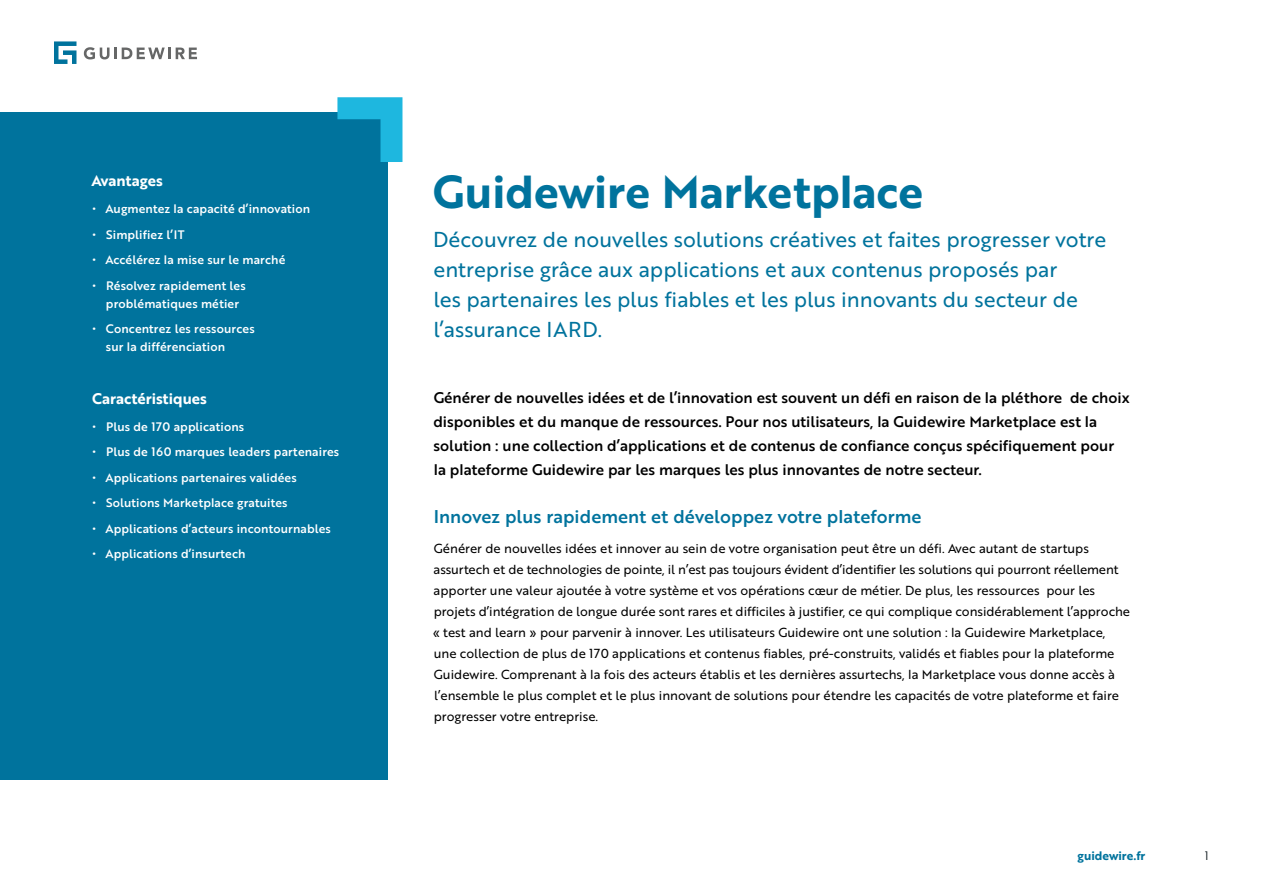
<style>
.page{position:relative;width:1263px;height:893px;background:#fff}
.page>*{position:absolute;margin:0;border:0;box-sizing:border-box;transform-origin:0 0}
.t1{font:45px "Brother 1816 Bold";color:#00739d}
.t2{font:21px/30px "Brother 1816 Regular";color:#00739d}
.t3{font:18px "Brother 1816 Medium";letter-spacing:.005em;color:#00739d}
.t4{font:15px/24px "Brother 1816 Medium";color:#000}
.t5{font:15px "Brother 1816 Bold";color:#fff}
.t6{font:12.75px/21px "Brother 1816 Regular";color:#000}
.t7{font:12px/18px "Brother 1816 Medium";letter-spacing:.01em;color:#fff;text-align:center}
.t8{font:12px "Brother 1816 Bold";color:#00739d}
.t9{font:12px "Brother 1816 Book";color:#0e191e}
</style>
<div class="page">
<svg style="left:84px;top:47px;width:113px;height:12px"></svg>
<svg style="left:54px;top:41px;width:22px;height:23px"></svg>
<div style="left:0;top:112px;width:388px;height:667px;background:#00739d"></div>
<svg style="left:337px;top:97px;width:65px;height:65px"></svg>
<p class="t5" style="left:91px;top:170px;width:73px">Avantages</p>
<p class="t7" style="left:92px;top:200px;width:219px">• Augmentez la capacité d’innovation</p>
<p class="t7" style="left:92px;top:225px;width:94px">• Simplifiez l’IT</p>
<p class="t7" style="left:92px;top:251px;width:194px">• Accélérez la mise sur le marché</p>
<p class="t7" style="left:92px;top:276px;width:155px">• Résolvez rapidement les problématiques métier</p>
<p class="t7" style="left:106px;top:320px;width:150px;text-align:left;text-indent:-13px">• Concentrez les ressources sur la différenciation</p>
<p class="t5" style="left:92px;top:387px;width:116px">Caractéristiques</p>
<p class="t7" style="left:92px;top:417px;width:153px">• Plus de 170 applications</p>
<p class="t7" style="left:92px;top:443px;width:248px">• Plus de 160 marques leaders partenaires</p>
<p class="t7" style="left:92px;top:468px;width:206px">• Applications partenaires validées</p>
<p class="t7" style="left:92px;top:494px;width:197px">• Solutions Marketplace gratuites</p>
<p class="t7" style="left:92px;top:519px;width:240px">• Applications d’acteurs incontournables</p>
<p class="t7" style="left:92px;top:545px;width:155px">• Applications d’insurtech</p>
<h1 class="t1" style="left:433px;top:158px;width:492px">Guidewire Marketplace</h1>
<h2 class="t2" style="left:433px;top:224px;width:675px">Découvrez de nouvelles solutions créatives et faites progresser votre entreprise grâce aux applications et aux contenus proposés par<br>les partenaires les plus fiables et les plus innovants du secteur de l’assurance IARD.</h2>
<p class="t4" style="left:433px;top:385px;width:698px">Générer de nouvelles idées et de l’innovation est souvent un défi en raison de la pléthore de choix disponibles et du manque de ressources. Pour nos utilisateurs, la Guidewire Marketplace est la solution : une collection d’applications et de contenus de confiance conçus spécifiquement pour la plateforme Guidewire par les marques les plus innovantes de notre secteur.</p>
<h3 class="t3" style="left:434px;top:503px;width:489px">Innovez plus rapidement et développez votre plateforme</h3>
<p class="t6" style="left:433px;top:538px;width:699px">Générer de nouvelles idées et innover au sein de votre organisation peut être un défi. Avec autant de startups assurtech et de technologies de pointe, il n’est pas toujours évident d’identifier les solutions qui pourront réellement apporter une valeur ajoutée à votre système et vos opérations cœur de métier. De plus, les ressources pour les projets d’intégration de longue durée sont rares et difficiles à justifier, ce qui complique considérablement l’approche « test and learn » pour parvenir à innover. Les utilisateurs Guidewire ont une solution : la Guidewire Marketplace, une collection de plus de 170 applications et contenus fiables, pré-construits, validés et fiables pour la plateforme Guidewire. Comprenant à la fois des acteurs établis et les dernières assurtechs, la Marketplace vous donne accès à l’ensemble le plus complet et le plus innovant de solutions pour étendre les capacités de votre plateforme et faire progresser votre entreprise.</p>
<p class="t8" style="left:1077px;top:847px;width:69px">guidewire.fr</p>
<p class="t9" style="left:1205px;top:847px;width:5px">1</p>
</div>
